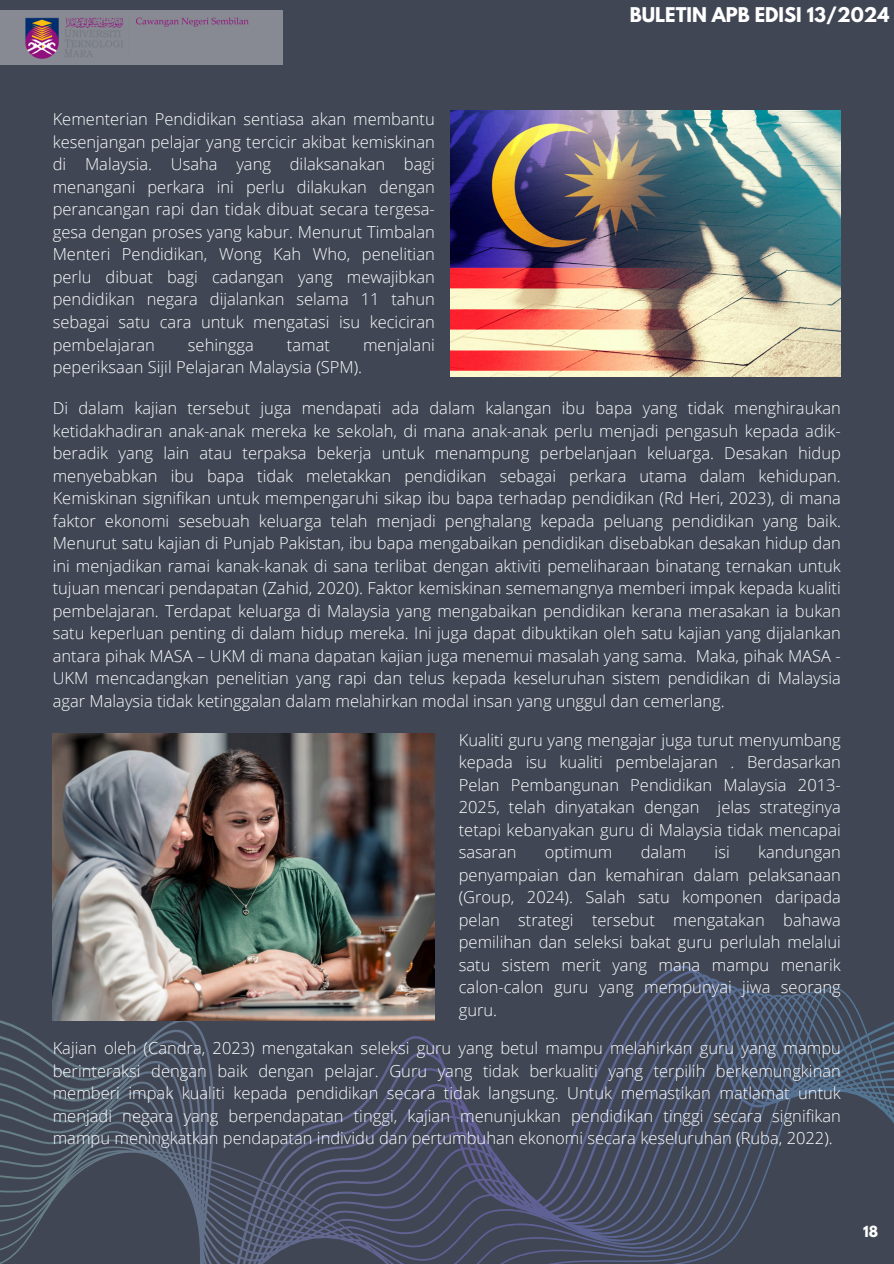
<style>
.page{position:relative;width:894px;height:1264px;background:#fff}
.page>*{position:absolute;margin:0;border:0;box-sizing:border-box;transform-origin:0 0}
.t1{font:700 18px "League Spartan";color:#fff}
.t2{font:300 16.5px/22.5px "Open Sans";color:#fff;text-align:justify}
.t3{font:700 13.65px "League Spartan";color:#fff}
</style>
<div class="page">
<div style="left:0;top:0;width:893px;height:1263px;background:#404654"></div>
<div style="left:0;top:11px;width:282px;height:54px;background:#878a92"></div>
<img style="left:5px;top:10px;width:260px;height:49px">
<img style="left:450px;top:110px;width:390px;height:267px">
<svg style="left:0;top:965px;width:893px;height:298px"></svg>
<img style="left:53px;top:733px;width:381px;height:287px">
<p class="t1" style="left:629px;top:6px;width:261px">BULETIN APB EDISI 13/2024</p>
<p class="t2" style="left:53px;top:108px;width:383px">Kementerian Pendidikan sentiasa akan membantu kesenjangan pelajar yang tercicir akibat kemiskinan di Malaysia. Usaha yang dilaksanakan bagi menangani perkara ini perlu dilakukan dengan perancangan rapi dan tidak dibuat secara tergesa&shy;gesa dengan proses yang kabur. Menurut Timbalan Menteri Pendidikan, Wong Kah Who, penelitian perlu dibuat bagi cadangan yang mewajibkan pendidikan negara dijalankan selama 11 tahun sebagai satu cara untuk mengatasi isu keciciran pembelajaran</p>
<p class="t2" style="left:188px;top:333px;width:67px">sehingga</p>
<p class="t2" style="left:287px;top:333px;width:45px">tamat</p>
<p class="t2" style="left:363px;top:333px;width:73px">menjalani</p>
<p class="t2" style="left:53px;top:355px;width:311px">peperiksaan Sijil Pelajaran Malaysia (SPM).</p>
<p class="t2" style="left:53px;top:396px;width:789px">Di dalam kajian tersebut juga mendapati ada dalam kalangan ibu bapa yang tidak menghiraukan ketidakhadiran anak-anak mereka ke sekolah, di mana anak-anak perlu menjadi pengasuh kepada adik&shy;beradik yang lain atau terpaksa bekerja untuk menampung perbelanjaan keluarga. Desakan hidup menyebabkan ibu bapa tidak meletakkan pendidikan sebagai perkara utama dalam kehidupan.<br>Kemiskinan signifikan untuk mempengaruhi sikap ibu bapa terhadap pendidikan (Rd Heri, 2023), di mana faktor ekonomi sesebuah keluarga telah menjadi penghalang kepada peluang pendidikan yang baik.<br>Menurut satu kajian di Punjab Pakistan, ibu bapa mengabaikan pendidikan disebabkan desakan hidup dan ini menjadikan ramai kanak-kanak di sana terlibat dengan aktiviti pemeliharaan binatang ternakan untuk tujuan mencari pendapatan (Zahid, 2020). Faktor kemiskinan sememangnya memberi impak kepada kualiti pembelajaran. Terdapat keluarga di Malaysia yang mengabaikan pendidikan kerana merasakan ia bukan satu keperluan penting di dalam hidup mereka. Ini juga dapat dibuktikan oleh satu kajian yang dijalankan antara pihak MASA – UKM di mana dapatan kajian juga menemui masalah yang sama. Maka, pihak MASA - UKM mencadangkan penelitian yang rapi dan telus kepada keseluruhan sistem pendidikan di Malaysia agar Malaysia tidak ketinggalan dalam melahirkan modal insan yang unggul dan cemerlang.</p>
<p class="t2" style="left:458px;top:728px;width:383px">Kualiti guru yang mengajar juga turut menyumbang kepada isu kualiti pembelajaran . Berdasarkan Pelan Pembangunan Pendidikan Malaysia 2013- 2025, telah dinyatakan dengan jelas strateginya tetapi kebanyakan guru di Malaysia tidak mencapai sasaran</p>
<p class="t2" style="left:458px;top:840px;width:383px;text-indent:299px">kandungan penyampaian dan kemahiran dalam pelaksanaan (Group, 2024). Salah satu komponen daripada pelan strategi tersebut mengatakan bahawa pemilihan dan seleksi bakat guru perlulah melalui satu sistem merit yang mana mampu menarik calon-calon guru yang mempunyai jiwa seorang guru.</p>
<p class="t2" style="left:53px;top:1036px;width:789px">Kajian oleh (Candra, 2023) mengatakan seleksi guru yang betul mampu melahirkan guru yang mampu berinteraksi dengan baik dengan pelajar. Guru yang tidak berkualiti yang terpilih berkemungkinan memberi impak kualiti kepada pendidikan secara tidak langsung. Untuk memastikan matlamat untuk menjadi negara yang berpendapatan tinggi, kajian menunjukkan pendidikan tinggi secara signifikan mampu meningkatkan pendapatan individu dan pertumbuhan ekonomi secara keseluruhan (Ruba, 2022).</p>
<p class="t2" style="left:544px;top:840px;width:69px">optimum</p>
<p class="t2" style="left:640px;top:840px;width:47px">dalam</p>
<p class="t2" style="left:714px;top:840px;width:17px">isi</p>
<p class="t3" style="left:863px;top:1224px;width:16px">18</p>
</div>
